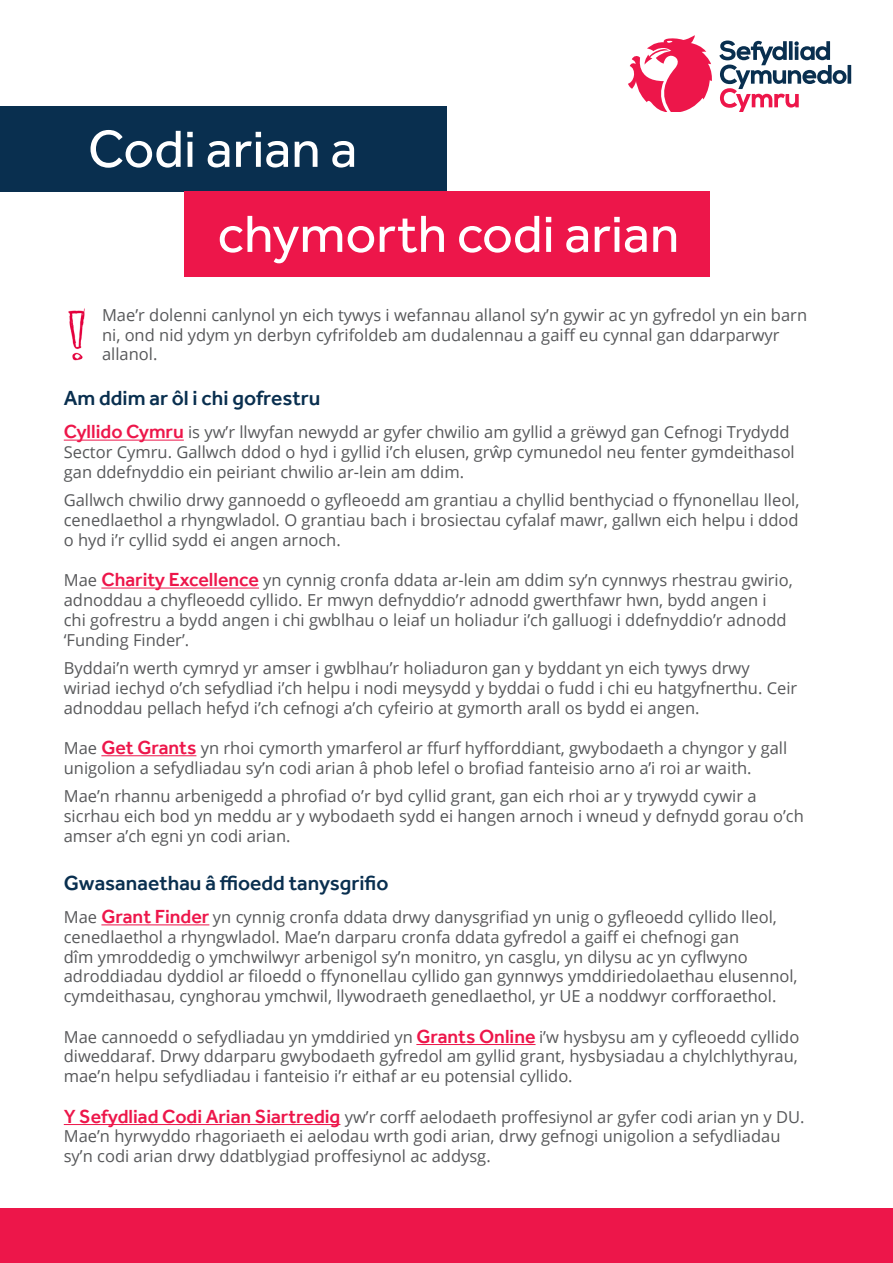
<style>
.page{position:relative;width:893px;height:1263px;background:#fff}
.page>*{position:absolute;margin:0;border:0;box-sizing:border-box;transform-origin:0 0}
.t1{font:54px "Effra";color:#fff}
.t2{font:500 21px "Effra";color:#092f4f}
.t3{font:16.5px/19.8px "Open Sans";color:#57585a}
.s1{font-family:"Effra";font-weight:500;font-size:19.5px;color:#ed164a}
</style>
<div class="page">
<svg style="left:628px;top:35px;width:84px;height:77px"></svg>
<svg style="left:847px;top:65px;width:4px;height:19px"></svg>
<svg style="left:719px;top:41px;width:127px;height:71px"></svg>
<hr style="left:64px;top:440px;width:120px;height:1px;background:#ed164a">
<hr style="left:101px;top:587px;width:158px;height:1px;background:#ed164a">
<hr style="left:101px;top:755px;width:95px;height:1px;background:#ed164a">
<div style="left:0;top:106px;width:446px;height:85px;background:#092f4f"></div>
<div style="left:0;top:1209px;width:893px;height:54px;background:#ed164a"></div>
<div style="left:184px;top:191px;width:526px;height:85px;background:#ed164a"></div>
<hr style="left:101px;top:924px;width:108px;height:1px;background:#ed164a">
<hr style="left:416px;top:1044px;width:120px;height:1px;background:#ed164a">
<hr style="left:64px;top:1124px;width:276px;height:1px;background:#ed164a">
<img style="left:68px;top:308px;width:17px;height:53px">
<p class="t1" style="left:88px;top:117px;width:271px">Codi arian a</p>
<p class="t1" style="left:218px;top:202px;width:463px">chymorth codi arian</p>
<p class="t3" style="left:102px;top:304px;width:707px">Mae’r dolenni canlynol yn eich tywys i wefannau allanol sy’n gywir ac yn gyfredol yn ein barn ni, ond nid ydym yn derbyn cyfrifoldeb am dudalennau a gaiff eu cynnal gan ddarparwyr allanol.</p>
<p class="t2" style="left:64px;top:386px;width:258px">Am ddim ar ôl i chi gofrestru</p>
<p class="t3" style="left:64px;top:422px;width:732px"><span class="s1">Cyllido Cymru</span> is yw’r llwyfan newydd ar gyfer chwilio am gyllid a grëwyd gan Cefnogi Trydydd<br>Sector Cymru. Gallwch ddod o hyd i gyllid i’ch elusen, grŵp cymunedol neu fenter gymdeithasol gan ddefnyddio ein peiriant chwilio ar-lein am ddim.</p>
<p class="t3" style="left:64px;top:490px;width:737px;text-align:justify">Gallwch chwilio drwy gannoedd o gyfleoedd am grantiau a chyllid benthyciad o ffynonellau lleol, cenedlaethol a rhyngwladol. O grantiau bach i brosiectau cyfalaf mawr, gallwn eich helpu i ddod o hyd i’r cyllid sydd ei angen arnoch.</p>
<p class="t3" style="left:64px;top:570px;width:730px">Mae <span class="s1">Charity Excellence</span> yn cynnig cronfa ddata ar-lein am ddim sy’n cynnwys rhestrau gwirio, adnoddau a chyfleoedd cyllido. Er mwyn defnyddio’r adnodd gwerthfawr hwn, bydd angen i chi gofrestru a bydd angen i chi gwblhau o leiaf un holiadur i’ch galluogi i ddefnyddio’r adnodd ‘Funding Finder’.</p>
<p class="t3" style="left:64px;top:658px;width:735px">Byddai’n werth cymryd yr amser i gwblhau’r holiaduron gan y byddant yn eich tywys drwy wiriad iechyd o’ch sefydliad i’ch helpu i nodi meysydd y byddai o fudd i chi eu hatgyfnerthu. Ceir adnoddau pellach hefyd i’ch cefnogi a’ch cyfeirio at gymorth arall os bydd ei angen.</p>
<p class="t3" style="left:64px;top:738px;width:725px">Mae <span class="s1">Get Grants</span> yn rhoi cymorth ymarferol ar ffurf hyfforddiant, gwybodaeth a chyngor y gall unigolion a sefydliadau sy’n codi arian â phob lefel o brofiad fanteisio arno a’i roi ar waith.</p>
<p class="t3" style="left:64px;top:786px;width:742px">Mae’n rhannu arbenigedd a phrofiad o’r byd cyllid grant, gan eich rhoi ar y trywydd cywir a sicrhau eich bod yn meddu ar y wybodaeth sydd ei hangen arnoch i wneud y defnydd gorau o’ch amser a’ch egni yn codi arian.</p>
<p class="t2" style="left:64px;top:870px;width:326px">Gwasanaethau â ffioedd tanysgrifio</p>
<p class="t3" style="left:64px;top:907px;width:735px">Mae <span class="s1">Grant Finder</span> yn cynnig cronfa ddata drwy danysgrifiad yn unig o gyfleoedd cyllido lleol, cenedlaethol a rhyngwladol. Mae’n darparu cronfa ddata gyfredol a gaiff ei chefnogi gan<br>dîm ymroddedig o ymchwilwyr arbenigol sy’n monitro, yn casglu, yn dilysu ac yn cyflwyno adroddiadau dyddiol ar filoedd o ffynonellau cyllido gan gynnwys ymddiriedolaethau elusennol, cymdeithasau, cynghorau ymchwil, llywodraeth genedlaethol, yr UE a noddwyr corfforaethol.</p>
<p class="t3" style="left:64px;top:1026px;width:737px;text-align:justify">Mae cannoedd o sefydliadau yn ymddiried yn <span class="s1">Grants Online</span> i’w hysbysu am y cyfleoedd cyllido diweddaraf. Drwy ddarparu gwybodaeth gyfredol am gyllid grant, hysbysiadau a chylchlythyrau, mae’n helpu sefydliadau i fanteisio i’r eithaf ar eu potensial cyllido.</p>
<p class="t3" style="left:64px;top:1106px;width:742px"><span class="s1">Y Sefydliad Codi Arian Siartredig</span> yw’r corff aelodaeth proffesiynol ar gyfer codi arian yn y DU.<br>Mae’n hyrwyddo rhagoriaeth ei aelodau wrth godi arian, drwy gefnogi unigolion a sefydliadau sy’n codi arian drwy ddatblygiad proffesiynol ac addysg.</p>
</div>
